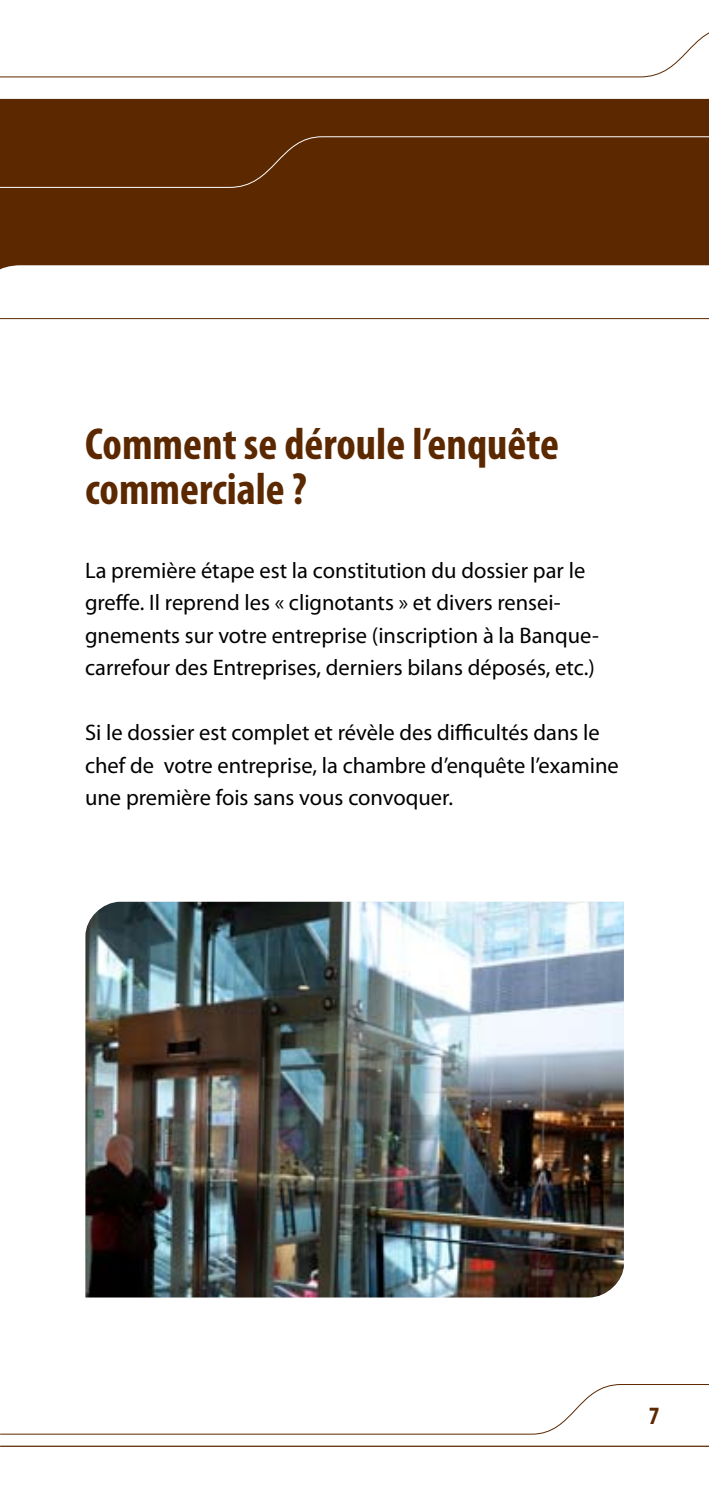
<style>
.page{position:relative;width:709px;height:1489px;background:#fff}
.page>*{position:absolute;margin:0;border:0;box-sizing:border-box;transform-origin:0 0}
.t1{font:700 condensed 45px/45px "Myriad Pro";color:#5b2800}
.t2{font:700 condensed 25px "Myriad Pro";color:#5b2800}
.t3{font:22.5px/32.5px "Myriad Pro";color:#000}
</style>
<div class="page">
<svg style="left:0;top:1384px;width:709px;height:63px"></svg>
<hr style="left:0;top:1445px;width:709px;height:1px;background:#5b2800">
<svg style="left:0;top:32px;width:709px;height:46px"></svg>
<div style="left:0;top:99px;width:709px;height:171px;background:#5b2800"></div>
<div style="left:0;top:136px;width:709px;height:52px;background:#5b2800"></div>
<svg style="left:0;top:318px;width:709px;height:1px"></svg>
<img style="left:85px;top:901px;width:539px;height:396px">
<h1 class="t1" style="left:85px;top:421px;width:475px">Comment se déroule l’enquête commerciale ?</h1>
<p class="t3" style="left:85px;top:553px;width:515px">La première étape est la constitution du dossier par le greffe. Il reprend les « clignotants » et divers rensei&shy;gnements sur votre entreprise (inscription à la Banque&shy;carrefour des Entreprises, derniers bilans déposés, etc.)</p>
<p class="t3" style="left:85px;top:716px;width:535px">Si le dossier est complet et révèle des difficultés dans le chef de votre entreprise, la chambre d’enquête l’examine une première fois sans vous convoquer.</p>
<p class="t2" style="left:648px;top:1400px;width:12px">7</p>
</div>
